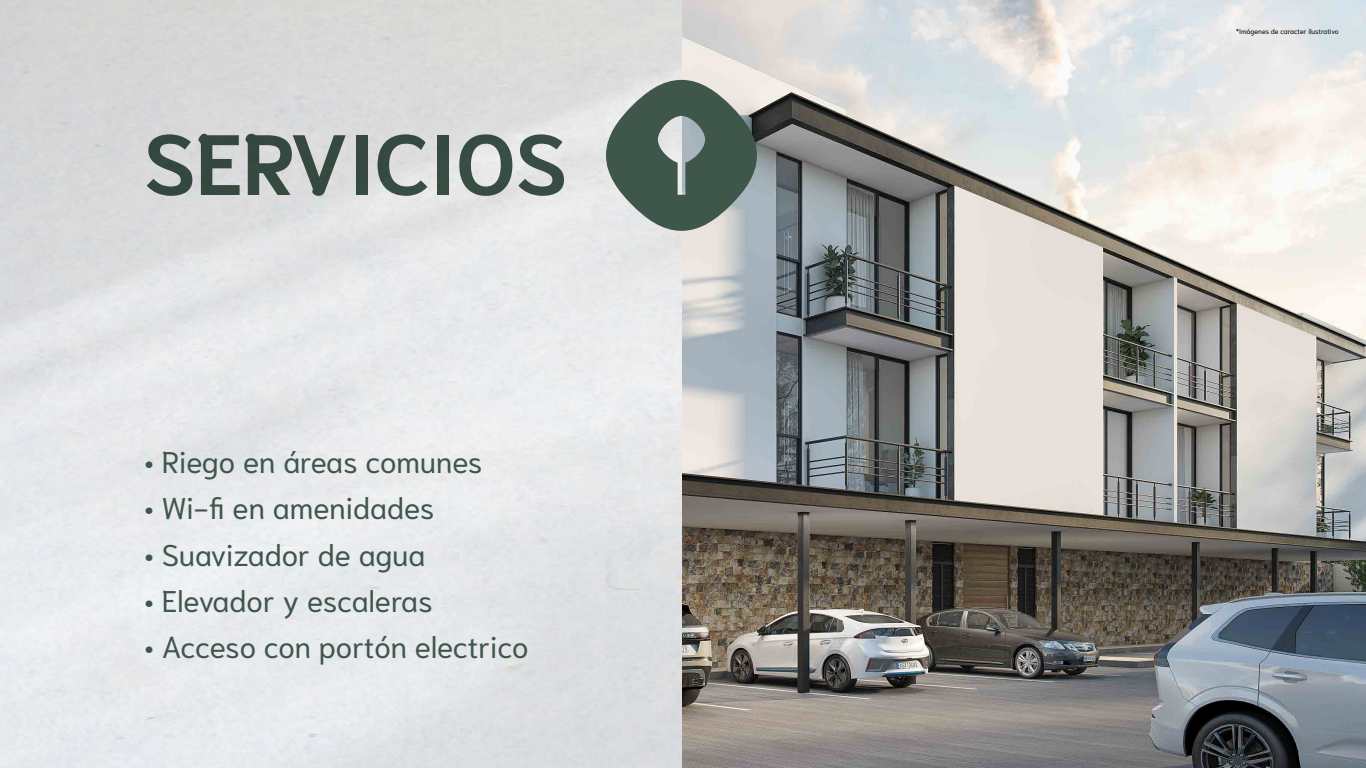
<style>
.page{position:relative;width:1366px;height:768px;background:#fff}
.page>*{position:absolute;margin:0;border:0;box-sizing:border-box;transform-origin:0 0}
.t1{font:700 85.3px "Niramit";color:#3f564b}
.t2{font:29.9px/46.1px "Niramit";color:#3f564b}
.t3{font:7px "Niramit";color:#000}
</style>
<div class="page">
<img style="left:682px;top:0;width:684px;height:768px">
<svg style="left:606px;top:80px;width:151px;height:151px;background:#73837c"></svg>
<h1 class="t1" style="left:144px;top:116px;width:425px">SERVICIOS</h1>
<p class="t2" style="left:145px;top:439px;width:385px">∙ Riego en áreas comunes<br>∙ Wi-fi en amenidades<br>∙ Suavizador de agua<br>∙ Elevador y escaleras<br>∙ Acceso con portón electrico</p>
<p class="t3" style="left:1236px;top:26px;width:104px">*Imágenes de caracter ilustrativo</p>
</div>
